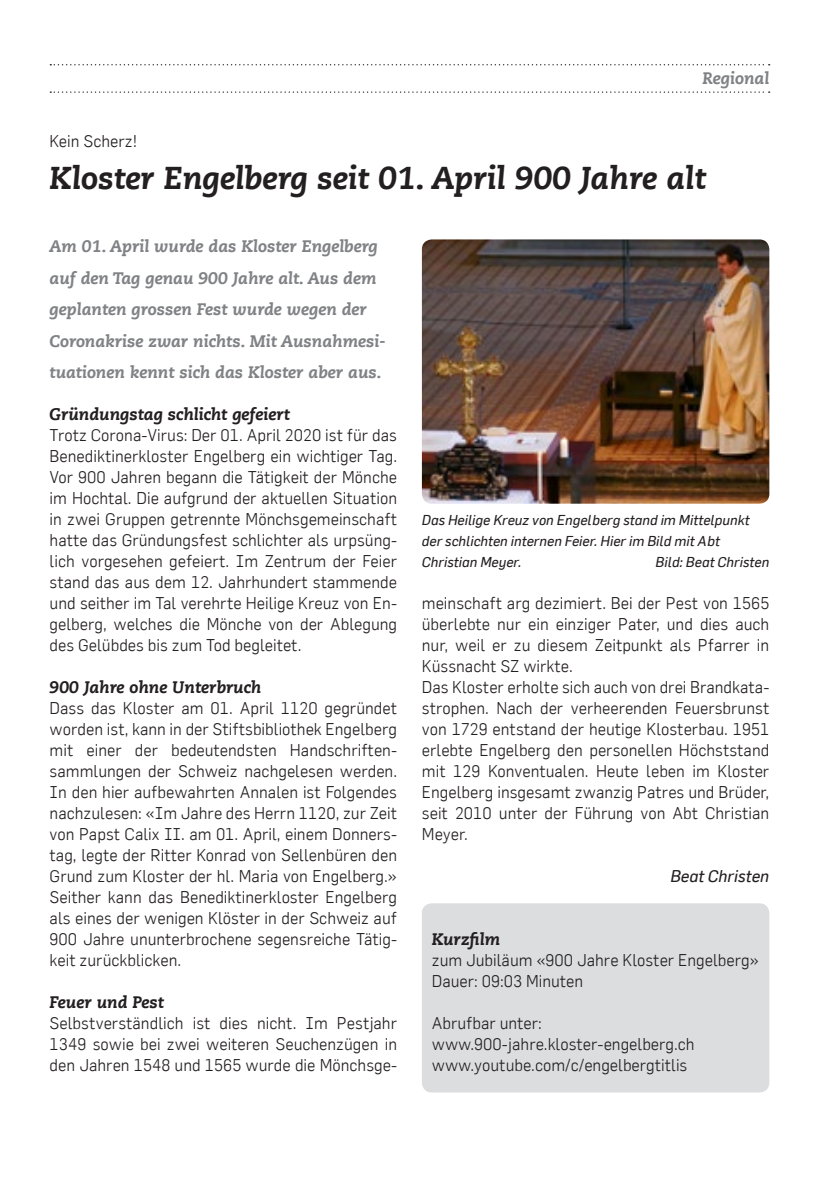
<style>
.page{position:relative;width:819px;height:1191px;background:#fff}
.page>*{position:absolute;margin:0;border:0;box-sizing:border-box;transform-origin:0 0}
.t1{font:italic 800 31.5px "Caecilia LT";color:#231f20}
.t2{font:300 16.62px/21px "Flama";color:#231f20}
.t3{font:italic 800 16.62px/31.5px "Caecilia LT";color:#808285}
.t4{font:italic 800 16.62px "Caecilia LT";color:#231f20}
.t5{font:italic 16.62px "Flama Basic";color:#231f20}
.t6{font:italic 14px/21px "Flama Basic";color:#231f20}
</style>
<div class="page">
<svg style="left:50px;top:64px;width:719px;height:1px"></svg>
<svg style="left:50px;top:91px;width:719px;height:2px"></svg>
<div style="left:422px;top:903px;width:347px;height:189px;background:#dcdddf;border-radius:10px"></div>
<img style="left:422px;top:239px;width:347px;height:265px">
<p class="t3" style="left:702px;top:63px;width:68px">Regional</p>
<p class="t2" style="left:50px;top:130px;width:89px">Kein Scherz!</p>
<h1 class="t1" style="left:50px;top:159px;width:658px">Kloster Engelberg seit 01. April 900 Jahre alt</h1>
<p class="t3" style="left:50px;top:231px;width:338px">Am 01. April wurde das Kloster Engelberg auf den Tag genau 900 Jahre alt. Aus dem geplanten grossen Fest wurde wegen der Coronakrise zwar nichts. Mit Ausnahmesi&shy;tuationen kennt sich das Kloster aber aus.</p>
<p class="t4" style="left:50px;top:404px;width:242px">Gründungstag schlicht gefeiert</p>
<p class="t2" style="left:50px;top:424px;width:349px;text-align:justify">Trotz Corona-Virus: Der 01. April 2020 ist für das Benediktinerkloster Engelberg ein wichtiger Tag.<br>Vor 900 Jahren begann die Tätigkeit der Mönche im Hochtal. Die aufgrund der aktuellen Situation in zwei Gruppen getrennte Mönchsgemeinschaft hatte das Gründungsfest schlichter als urpsüng&shy;lich vorgesehen gefeiert. Im Zentrum der Feier stand das aus dem 12. Jahrhundert stammende und seither im Tal verehrte Heilige Kreuz von En&shy;gelberg, welches die Mönche von der Ablegung des Gelübdes bis zum Tod begleitet.</p>
<p class="t4" style="left:50px;top:677px;width:213px">900 Jahre ohne Unterbruch</p>
<p class="t2" style="left:50px;top:697px;width:349px;text-align:justify">Dass das Kloster am 01. April 1120 gegründet worden ist, kann in der Stiftsbibliothek Engelberg mit einer der bedeutendsten Handschriften&shy;sammlungen der Schweiz nachgelesen werden.<br>In den hier aufbewahrten Annalen ist Folgendes nachzulesen: «Im Jahre des Herrn 1120, zur Zeit von Papst Calix II. am 01. April, einem Donners&shy;tag, legte der Ritter Konrad von Sellenbüren den Grund zum Kloster der hl. Maria von Engelberg.» Seither kann das Benediktinerkloster Engelberg als eines der wenigen Klöster in der Schweiz auf 900 Jahre ununterbrochene segensreiche Tätig&shy;keit zurückblicken.</p>
<p class="t4" style="left:50px;top:992px;width:116px">Feuer und Pest</p>
<p class="t2" style="left:50px;top:1012px;width:349px;text-align:justify">Selbstverständlich ist dies nicht. Im Pestjahr 1349 sowie bei zwei weiteren Seuchenzügen in den Jahren 1548 und 1565 wurde die Mönchsge-</p>
<p class="t6" style="left:422px;top:509px;width:329px">Das Heilige Kreuz von Engelberg stand im Mittelpunkt der schlichten internen Feier. Hier im Bild mit Abt<br>Christian Meyer.</p>
<p class="t6" style="left:655px;top:551px;width:115px">Bild: Beat Christen</p>
<p class="t2" style="left:422px;top:592px;width:349px">meinschaft arg dezimiert. Bei der Pest von 1565 überlebte nur ein einziger Pater, und dies auch nur, weil er zu diesem Zeitpunkt als Pfarrer in Küssnacht SZ wirkte.<br>Das Kloster erholte sich auch von drei Brandkata&shy;strophen. Nach der verheerenden Feuersbrunst von 1729 entstand der heutige Klosterbau. 1951 erlebte Engelberg den personellen Höchststand mit 129 Konventualen. Heute leben im Kloster Engelberg insgesamt zwanzig Patres und Brüder, seit 2010 unter der Führung von Abt Christian Meyer.</p>
<p class="t5" style="left:670px;top:866px;width:100px">Beat Christen</p>
<p class="t4" style="left:432px;top:929px;width:70px">Kurzfilm</p>
<p class="t2" style="left:432px;top:949px;width:328px">zum Jubiläum «900 Jahre Kloster Engelberg»<br>Dauer: 09:03 Minuten</p>
<p class="t2" style="left:432px;top:1012px;width:264px">Abrufbar unter: www.900-jahre.kloster-engelberg.ch www.youtube.com/c/engelbergtitlis</p>
</div>
